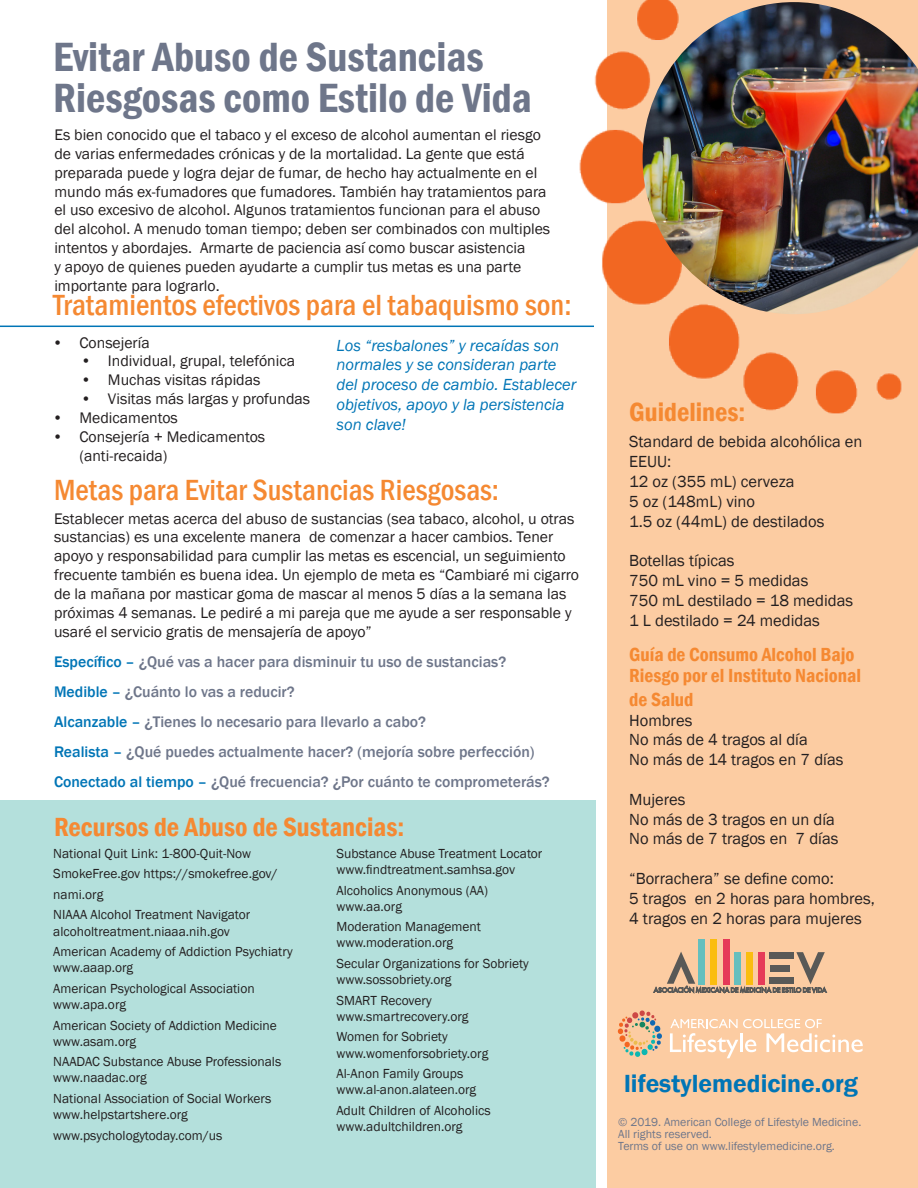
<style>
.page{position:relative;width:918px;height:1188px;background:#fff}
.page>*{position:absolute;margin:0;border:0;box-sizing:border-box;transform-origin:0 0}
.t1{font:600 condensed 42px/40.5px "Franklin Gothic";color:#6e768a}
.t2{font:500 condensed 30px "Franklin Gothic";color:#f58932}
.t3{font:600 condensed 27px "Franklin Gothic";color:#f58932}
.t4{font:600 25.5px "Franklin Gothic";color:#0075b6}
.t5{font:600 condensed 19.5px/21px "Franklin Gothic";color:#f58932}
.t6{font:16.5px/19.8px "Franklin Gothic";color:#231f20}
.t7{font:italic 16.5px/19.8px "Franklin Gothic";color:#0075b6}
.t8{font:15.75px/18.9px "Franklin Gothic";color:#231f20}
.t9{font:500 15.75px/30px "Franklin Gothic";color:#6e768a}
.t10{font:13.5px/20.5px "Franklin Gothic";color:#231f20}
.t11{font:12px/12px "Franklin Gothic";color:#6e768a}
.s1{color:#0075b6}
.s2{font-size:16.5px}
</style>
<div class="page">
<div style="left:0;top:800px;width:596px;height:388px;background:#b4e0dc"></div>
<div style="left:608px;top:0;width:310px;height:1188px;background:#fccca2"></div>
<img style="left:549px;top:0;width:353px;height:434px">
<img style="left:643px;top:2px;width:275px;height:312px">
<svg style="left:617px;top:1010px;width:45px;height:47px"></svg>
<svg style="left:670px;top:1019px;width:193px;height:39px"></svg>
<hr style="left:0;top:326px;width:594px;height:1px;background:#0075b6">
<div style="left:699px;top:939px;width:6px;height:45px;background:#65bfbe"></div>
<div style="left:723px;top:939px;width:6px;height:45px;background:#e63b58"></div>
<div style="left:711px;top:939px;width:6px;height:45px;background:#fabd0f"></div>
<svg style="left:654px;top:952px;width:173px;height:41px"></svg>
<h1 class="t1" style="left:53px;top:39px;width:480px">Evitar Abuso de Sustancias<br>Riesgosas como Estilo de Vida</h1>
<p class="t8" style="left:54px;top:126px;width:497px">Es bien conocido que el tabaco y el exceso de alcohol aumentan el riesgo de varias enfermedades crónicas y de la mortalidad. La gente que está preparada puede y logra dejar de fumar, de hecho hay actualmente en el mundo más ex-fumadores que fumadores. También hay tratamientos para el uso excesivo de alcohol. Algunos tratamientos funcionan para el abuso del alcohol. A menudo toman tiempo; deben ser combinados con multiples intentos y abordajes. Armarte de paciencia así como buscar asistencia<br>y apoyo de quienes pueden ayudarte a cumplir tus metas es una parte importante para lograrlo.</p>
<h2 class="t2" style="left:53px;top:292px;width:520px">Tratamientos efectivos para el tabaquismo son:</h2>
<p class="t7" style="left:336px;top:336px;width:241px">Los “resbalones” y recaídas son normales y se consideran parte del proceso de cambio. Establecer objetivos, apoyo y la persistencia son clave!</p>
<p class="t8" style="left:52px;top:334px;width:99px">• Consejería</p>
<p class="t8" style="left:81px;top:353px;width:216px">• Individual, grupal, telefónica</p>
<p class="t8" style="left:81px;top:371px;width:181px">• Muchas visitas rápidas</p>
<p class="t8" style="left:81px;top:390px;width:231px">• Visitas más largas y profundas</p>
<p class="t8" style="left:52px;top:409px;width:127px">• Medicamentos</p>
<p class="t8" style="left:79px;top:428px;width:187px;text-indent:-27px">• Consejería + Medicamentos (anti-recaida)</p>
<h2 class="t2" style="left:54px;top:477px;width:447px">Metas para Evitar Sustancias Riesgosas:</h2>
<p class="t8" style="left:54px;top:510px;width:526px">Establecer metas acerca del abuso de sustancias (sea tabaco, alcohol, u otras sustancias) es una excelente manera de comenzar a hacer cambios. Tener apoyo y responsabilidad para cumplir las metas es escencial, un seguimiento frecuente también es buena idea. Un ejemplo de meta es “Cambiaré mi cigarro de la mañana por masticar goma de mascar al menos 5 días a la semana las próximas 4 semanas. Le pediré a mi pareja que me ayude a ser responsable y usaré el servicio gratis de mensajería de apoyo”</p>
<p class="t9" style="left:54px;top:647px;width:497px"><span class="s1">Específico –</span> <span class="s2">¿</span>Qué vas a hacer para disminuir tu uso de sustancias?<br><span class="s1">Medible –</span> <span class="s2">¿</span>Cuánto lo vas a reducir?<br><span class="s1">Alcanzable –</span> <span class="s2">¿</span>Tienes lo necesario para llevarlo a cabo?<br><span class="s1">Realista –</span> <span class="s2">¿</span>Qué puedes actualmente hacer? (mejoría sobre perfección)<br><span class="s1">Conectado al tiempo –</span> <span class="s2">¿</span>Qué frecuencia? <span class="s2">¿</span>Por cuánto te comprometerás?</p>
<h3 class="t3" style="left:54px;top:815px;width:352px">Recursos de Abuso de Sustancias:</h3>
<p class="t10" style="left:53px;top:844px;width:226px">National Quit Link: 1-800-Quit-Now<br>SmokeFree.gov https://smokefree.gov/ nami.org<br>NIAAA Alcohol Treatment Navigator</p>
<p class="t10" style="left:53px;top:922px;width:241px">alcoholtreatment.niaaa.nih.gov<br>American Academy of Addiction Psychiatry</p>
<p class="t10" style="left:53px;top:958px;width:203px">www.aaap.org<br>American Psychological Association</p>
<p class="t10" style="left:53px;top:995px;width:225px">www.apa.org<br>American Society of Addiction Medicine</p>
<p class="t10" style="left:53px;top:1032px;width:230px">www.asam.org<br>NAADAC Substance Abuse Professionals</p>
<p class="t10" style="left:53px;top:1068px;width:220px">www.naadac.org<br>National Association of Social Workers</p>
<p class="t10" style="left:53px;top:1105px;width:171px">www.helpstartshere.org www.psychologytoday.com/us</p>
<p class="t10" style="left:336px;top:846px;width:207px;line-height:16.2px">Substance Abuse Treatment Locator www.findtreatment.samhsa.gov</p>
<p class="t10" style="left:336px;top:883px;width:153px;line-height:16.2px">Alcoholics Anonymous (AA) www.aa.org</p>
<p class="t10" style="left:336px;top:919px;width:146px;line-height:16.2px">Moderation Management www.moderation.org</p>
<p class="t10" style="left:336px;top:956px;width:194px;line-height:16.2px">Secular Organizations for Sobriety www.sossobriety.org</p>
<p class="t10" style="left:336px;top:993px;width:134px;line-height:16.2px">SMART Recovery www.smartrecovery.org</p>
<p class="t10" style="left:336px;top:1030px;width:153px;line-height:16.2px">Women for Sobriety www.womenforsobriety.org</p>
<p class="t10" style="left:336px;top:1066px;width:141px;line-height:16.2px">Al-Anon Family Groups www.al-anon.alateen.org</p>
<p class="t10" style="left:336px;top:1103px;width:156px;line-height:16.2px">Adult Children of Alcoholics www.adultchildren.org</p>
<h3 class="t3" style="left:629px;top:401px;width:118px">Guidelines:</h3>
<p class="t6" style="left:629px;top:433px;width:235px">Standard de bebida alcohólica en<br>EEUU:<br>12 oz (355 mL) cerveza<br>5 oz (148mL) vino<br>1.5 oz (44mL) de destilados</p>
<p class="t6" style="left:629px;top:552px;width:226px">Botellas típicas<br>750 mL vino = 5 medidas<br>750 mL destilado = 18 medidas<br>1 L destilado = 24 medidas</p>
<p class="t5" style="left:629px;top:645px;width:233px">Guía de Consumo Alcohol Bajo<br>Riesgo por el Instituto Nacional</p>
<p class="t5" style="left:629px;top:690px;width:66px">de Salud</p>
<p class="t6" style="left:629px;top:711px;width:216px">Hombres<br>No más de 4 tragos al día<br>No más de 14 tragos en 7 días</p>
<p class="t6" style="left:629px;top:790px;width:211px">Mujeres<br>No más de 3 tragos en un día<br>No más de 7 tragos en 7 días</p>
<p class="t6" style="left:629px;top:869px;width:247px">“Borrachera” se define como:<br>5 tragos en 2 horas para hombres,<br>4 tragos en 2 horas para mujeres</p>
<h3 class="t4" style="left:624px;top:1072px;width:235px">lifestylemedicine.org</h3>
<p class="t11" style="left:618px;top:1116px;width:245px">© 2019. American College of Lifestyle Medicine.<br>All rights reserved.<br>Terms of use on www.lifestylemedicine.org.</p>
</div>
